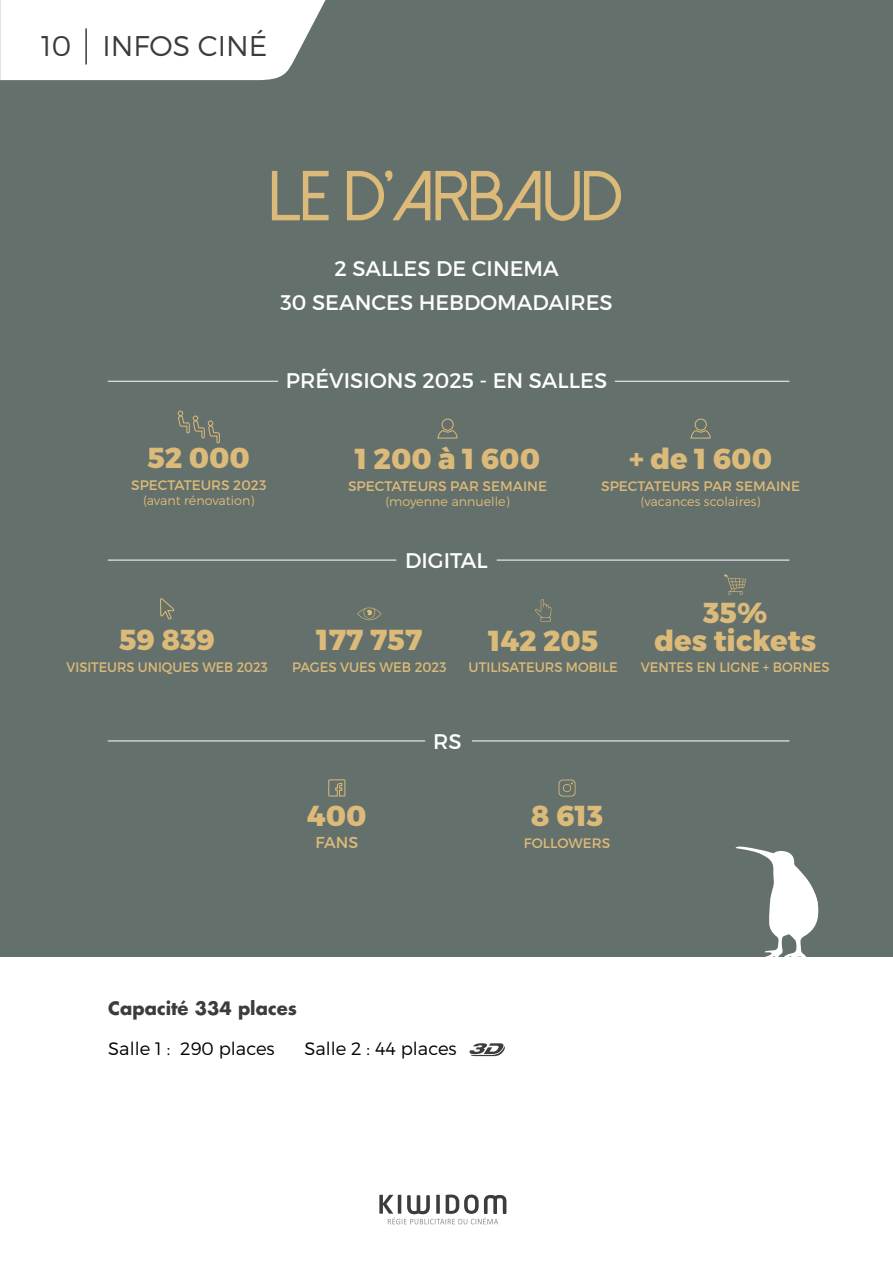
<style>
.page{position:relative;width:893px;height:1263px;background:#fff}
.page>*{position:absolute;margin:0;border:0;box-sizing:border-box;transform-origin:0 0}
.t1{font:28.95px/27.5px "Trueno Ex Bd";color:#dcba79;text-align:center}
.t2{font:28.5px "Trueno Lt";color:#3c3c3b}
.t3{font:21.15px/33.2px "Trueno Rg";color:#fff;text-align:center}
.t4{font:18px "Trueno Lt";color:#000}
.t5{font:700 18px "Futura Std";color:#3c3c3b}
.t6{font:15.9px "Trueno Rg";color:#dcba79}
.t7{font:13.8px "Trueno Rg";color:#dcba79}
.t8{font:13.8px "Trueno Rg";color:#dcba79;scale:.96 1}
.t9{font:13.8px "Trueno Rg";color:#dcba79;scale:.94 1}
.t10{font:12.75px "Trueno Lt";color:#dcba79}
</style>
<div class="page">
<div style="left:0;top:0;width:893px;height:978px;background:#64706b"></div>
<hr style="left:108px;top:741px;width:317px;height:1px;background:#fff">
<hr style="left:108px;top:381px;width:170px;height:1px;background:#fff">
<hr style="left:472px;top:741px;width:317px;height:1px;background:#fff">
<hr style="left:615px;top:381px;width:174px;height:1px;background:#fff">
<hr style="left:108px;top:560px;width:288px;height:1px;background:#fff">
<hr style="left:497px;top:560px;width:292px;height:1px;background:#fff">
<div style="left:0;top:957px;width:893px;height:306px;background:#fff"></div>
<svg style="left:469px;top:1043px;width:36px;height:13px"></svg>
<svg style="left:379px;top:1194px;width:127px;height:30px"></svg>
<svg style="left:736px;top:846px;width:83px;height:111px"></svg>
<svg style="left:0;top:0;width:326px;height:80px;background:#f4f4f4"></svg>
<hr style="left:85px;top:28px;width:2px;height:36px;background:#3c3c3b">
<svg style="left:328px;top:779px;width:17px;height:17px"></svg>
<svg style="left:178px;top:411px;width:42px;height:32px"></svg>
<svg style="left:160px;top:598px;width:15px;height:22px"></svg>
<svg style="left:535px;top:599px;width:16px;height:23px"></svg>
<svg style="left:437px;top:430px;width:21px;height:9px"></svg>
<div style="left:442px;top:419px;width:11px;height:11px;border:1px solid #dcba79;border-radius:50%"></div>
<svg style="left:690px;top:430px;width:21px;height:9px"></svg>
<div style="left:695px;top:419px;width:12px;height:11px;border:1px solid #dcba79;border-radius:50%"></div>
<svg style="left:559px;top:779px;width:16px;height:17px"></svg>
<svg style="left:357px;top:607px;width:24px;height:14px"></svg>
<svg style="left:272px;top:171px;width:57px;height:49px"></svg>
<svg style="left:347px;top:170px;width:274px;height:51px"></svg>
<svg style="left:724px;top:574px;width:22px;height:21px"></svg>
<h2 class="t2" style="left:41px;top:28px;width:228px">10 INFOS CINÉ</h2>
<p class="t3" style="left:281px;top:252px;width:334px">2 SALLES DE CINEMA<br>30 SEANCES HEBDOMADAIRES</p>
<p class="t3" style="left:286px;top:363px;width:323px">PRÉVISIONS 2025 - EN SALLES</p>
<h1 class="t1" style="left:147px;top:445px;width:104px">52 000</h1>
<p class="t7" style="left:131px;top:476px;width:137px">SPECTATEURS 2023</p>
<p class="t10" style="left:143px;top:493px;width:113px">(avant rénovation)</p>
<h1 class="t1" style="left:119px;top:627px;width:97px">59 839</h1>
<p class="t9" style="left:67px;top:658px;width:216px">VISITEURS UNIQUES WEB 2023</p>
<h1 class="t1" style="left:355px;top:446px;width:187px">1 200 à 1 600</h1>
<p class="t7" style="left:348px;top:477px;width:201px">SPECTATEURS PAR SEMAINE</p>
<p class="t10" style="left:385px;top:493px;width:126px">(moyenne annuelle)</p>
<p class="t3" style="left:405px;top:543px;width:84px">DIGITAL</p>
<h1 class="t1" style="left:629px;top:446px;width:145px">+ de 1 600</h1>
<p class="t7" style="left:601px;top:477px;width:201px">SPECTATEURS PAR SEMAINE</p>
<p class="t10" style="left:641px;top:493px;width:122px">(vacances scolaires)</p>
<h1 class="t1" style="left:316px;top:627px;width:108px">177 757</h1>
<p class="t8" style="left:292px;top:659px;width:162px">PAGES VUES WEB 2023</p>
<h1 class="t1" style="left:488px;top:627px;width:112px">142 205</h1>
<p class="t8" style="left:469px;top:659px;width:157px">UTILISATEURS MOBILE</p>
<h1 class="t1" style="left:654px;top:600px;width:163px">35%<br>des tickets</h1>
<p class="t8" style="left:641px;top:659px;width:198px">VENTES EN LIGNE + BORNES</p>
<h1 class="t1" style="left:307px;top:803px;width:61px">400</h1>
<p class="t6" style="left:315px;top:832px;width:44px">FANS</p>
<p class="t3" style="left:433px;top:724px;width:30px">RS</p>
<h1 class="t1" style="left:531px;top:803px;width:74px">8 613</h1>
<p class="t7" style="left:524px;top:834px;width:88px">FOLLOWERS</p>
<p class="t5" style="left:108px;top:996px;width:190px">Capacité 334 places</p>
<p class="t4" style="left:108px;top:1037px;width:168px">Salle 1 : 290 places</p>
<p class="t4" style="left:304px;top:1037px;width:154px">Salle 2 : 44 places</p>
</div>
